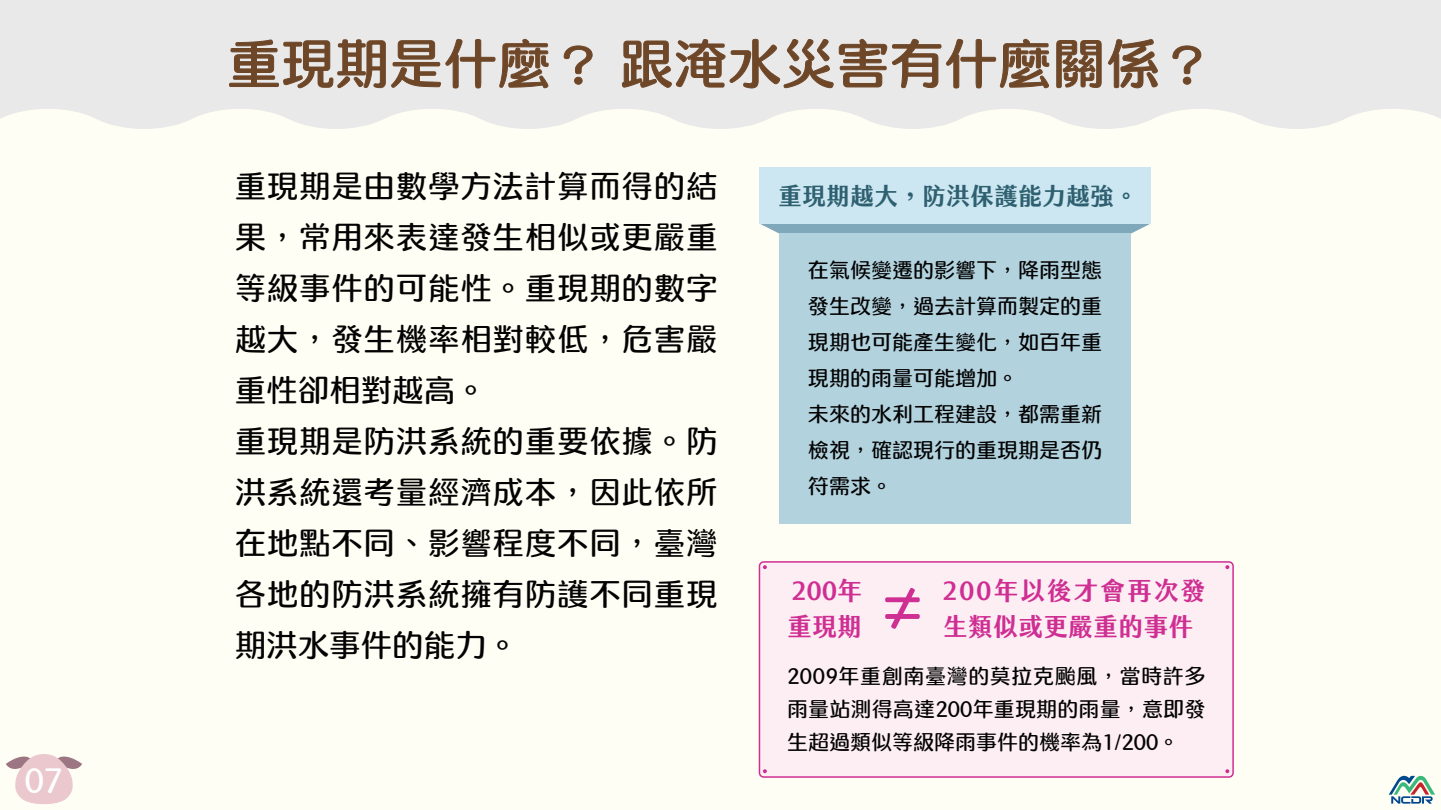
<style>
.page{position:relative;width:1441px;height:810px;background:#fff}
.page>*{position:absolute;margin:0;border:0;box-sizing:border-box;transform-origin:0 0}
.t1{font:700 64.05px "ARDC Qing Yuan B5";color:#cf2e92}
.t2{font:700 54px "ARDC Qing Yuan B5";color:#6e4728}
.t3{font:700 32.85px "ARDC Qing Yuan B5";color:#fff}
.t4{font:700 31.5px/51px "ARDC Qing Yuan B5";letter-spacing:.025em;color:#030303}
.t5{font:25.05px/36.2px "jf jinxuan Bold";color:#cf2e92}
.t6{font:25.05px "jf jinxuan Bold";letter-spacing:.065em;color:#cf2e92}
.t7{font:24px "jf jinxuan Bold";color:#2e6070}
.t8{font:700 21px/36px "ARDC Qing Yuan B5";color:#030303;text-align:justify}
</style>
<div class="page">
<div style="left:0;top:0;width:1440px;height:810px;background:#fffef4"></div>
<svg style="left:0;top:0;width:1440px;height:129px;fill:#eae9e9"></svg>
<div style="left:759px;top:562px;width:473px;height:215px;background:#fdeef4;border-radius:4px"></div>
<div style="left:758px;top:561px;width:475px;height:217px;border:2px solid #cf2e92;border-radius:4px"></div>
<svg style="left:763px;top:565px;width:3px;height:4px"></svg>
<svg style="left:763px;top:769px;width:3px;height:4px"></svg>
<svg style="left:760px;top:224px;width:390px;height:10px"></svg>
<div style="left:779px;top:234px;width:351px;height:290px;background:#b2d2de"></div>
<div style="left:759px;top:167px;width:391px;height:57px;background:#cce7f1"></div>
<svg style="left:229px;top:39px;width:156px;height:49px"></svg>
<svg style="left:391px;top:38px;width:157px;height:50px"></svg>
<svg style="left:563px;top:46px;width:29px;height:39px"></svg>
<svg style="left:622px;top:38px;width:427px;height:51px"></svg>
<svg style="left:1056px;top:40px;width:45px;height:48px"></svg>
<svg style="left:1108px;top:39px;width:49px;height:49px"></svg>
<svg style="left:1172px;top:46px;width:28px;height:39px"></svg>
<svg style="left:6px;top:754px;width:76px;height:50px"></svg>
<svg style="left:1388px;top:776px;width:46px;height:28px"></svg>
<h3 class="t3" style="left:25px;top:765px;width:40px">07</h3>
<h2 class="t2" style="left:227px;top:37px;width:988px">重現期是什麼？ 跟淹水災害有什麼關係？</h2>
<h3 class="t4" style="left:235px;top:163px;width:484px">重現期是由數學方法計算而得的結果，常用來表達發生相似或更嚴重等級事件的可能性。重現期的數字越大，發生機率相對較低，危害嚴重性卻相對越高。<br>重現期是防洪系統的重要依據。防洪系統還考量經濟成本，因此依所在地點不同、影響程度不同，臺灣各地的防洪系統擁有防護不同重現期洪水事件的能力。</h3>
<p class="t7" style="left:777px;top:183px;width:361px">重現期越大，防洪保護能力越強。</p>
<p class="t8" style="left:807px;top:253px;width:295px;text-align:left">在氣候變遷的影響下，降雨型態發生改變，過去計算而製定的重現期也可能產生變化，如百年重現期的雨量可能增加。<br>未來的水利工程建設，都需重新檢視，確認現行的重現期是否仍符需求。</p>
<p class="t5" style="left:787px;top:573px;width:77px">200年重現期</p>
<p class="t6" style="left:942px;top:577px;width:264px">200年以後才會再次發</p>
<h1 class="t1" style="left:870px;top:574px;width:65px">≠</h1>
<p class="t5" style="left:942px;top:609px;width:252px">生類似或更嚴重的事件</p>
<p class="t8" style="left:787px;top:661px;width:420px;line-height:33px">2009年重創南臺灣的莫拉克颱風，當時許多雨量站測得高達200年重現期的雨量，意即發生超過類似等級降雨事件的機率為1/200。</p>
</div>
